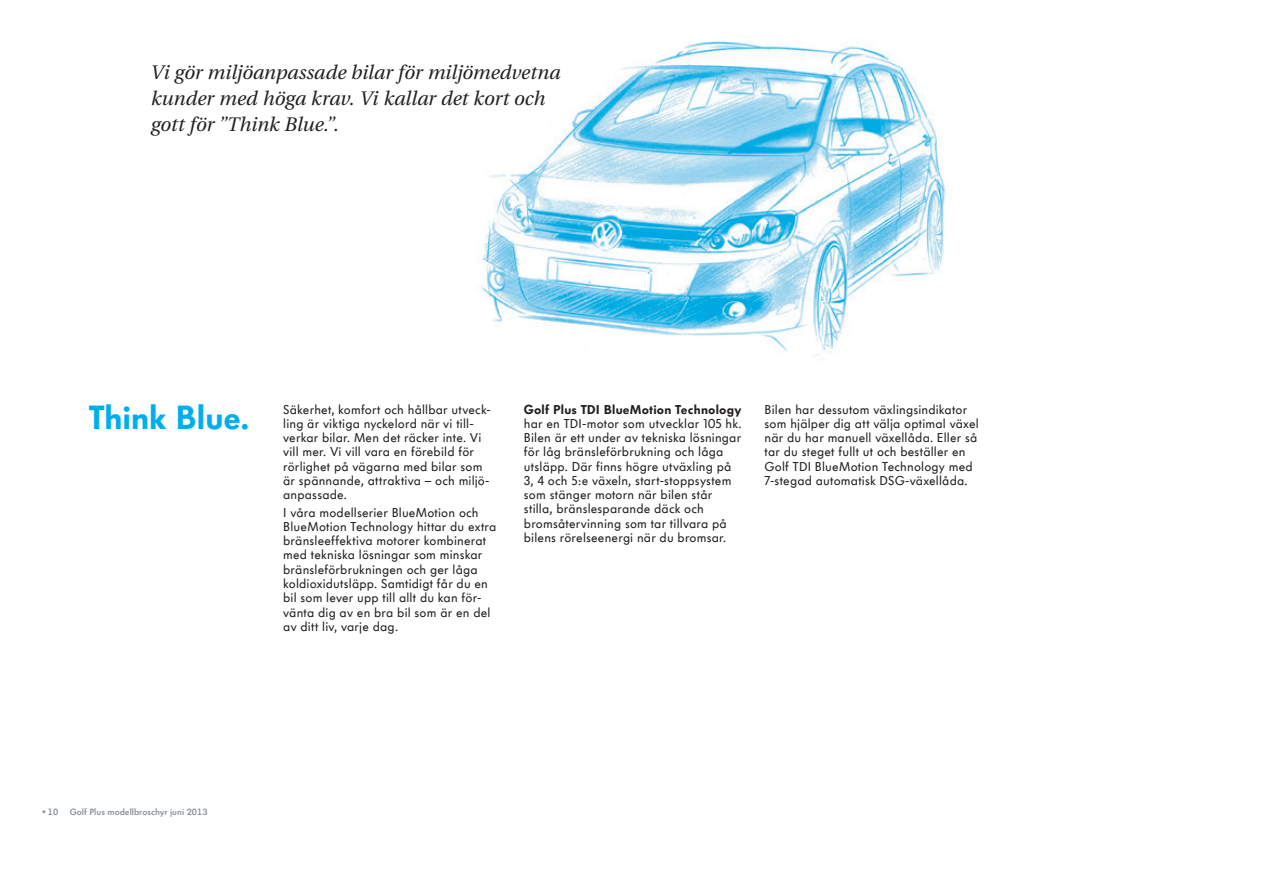
<style>
.page{position:relative;width:1263px;height:893px;background:#fff}
.page>*{position:absolute;margin:0;border:0;box-sizing:border-box;transform-origin:0 0}
.t1{font:900 33px "VW Headline";color:#00aeef}
.t2{font:italic 19.65px/26.4px "VW Utopia";letter-spacing:-.005em;color:#231f20}
.t3{font:12.75px/14.2px "VW Headline OT";letter-spacing:.015em;color:#231f20}
.t4{font:900 12.75px "VW Headline OT";letter-spacing:.015em;color:#231f20}
.t5{font:600 9px "VW Headline OT";color:#869096}
.s1{font-weight:900}
</style>
<div class="page">
<img style="left:482px;top:41px;width:464px;height:314px">
<h2 class="t2" style="left:150px;top:59px;width:411px">Vi gör miljöanpassade bilar för miljömedvetna kunder med höga krav. Vi kallar det kort och gott för ”Think Blue.”.</h2>
<h1 class="t1" style="left:89px;top:398px;width:162px">Think Blue.</h1>
<p class="t3" style="left:283px;top:402px;width:209px">Säkerhet, komfort och hållbar utveck&shy;ling är viktiga nyckelord när vi till&shy;verkar bilar. Men det räcker inte. Vi vill mer. Vi vill vara en förebild för rörlighet på vägarna med bilar som är spännande, attraktiva – och miljö&shy;anpassade.</p>
<p class="t3" style="left:283px;top:505px;width:215px">I våra modellserier BlueMotion och BlueMotion Technology hittar du extra bränsleeffektiva motorer kombinerat med tekniska lösningar som minskar bränsleförbrukningen och ger låga koldioxidutsläpp. Samtidigt får du en bil som lever upp till allt du kan för&shy;vänta dig av en bra bil som är en del av ditt liv, varje dag.</p>
<p class="t4" style="left:524px;top:401px;width:219px">Golf Plus TDI BlueMotion Technology</p>
<p class="t3" style="left:524px;top:417px;width:219px">har en TDI-motor som utvecklar 105 hk.<br>Bilen är ett under av tekniska lösningar för låg bränsleförbrukning och låga utsläpp. Där finns högre utväxling på 3, 4 och 5:e växeln, start-stoppsystem som stänger motorn när bilen står stilla, bränslesparande däck och bromsåtervinning som tar tillvara på bilens rörelseenergi när du bromsar.</p>
<p class="t3" style="left:764px;top:402px;width:216px">Bilen har dessutom växlingsindikator som hjälper dig att välja optimal växel när du har manuell växellåda. Eller så tar du steget fullt ut och beställer en Golf TDI BlueMotion Technology med 7-stegad automatisk DSG-växellåda.</p>
<p class="t5" style="left:43px;top:806px;width:17px"><span class="s1">•</span> 10</p>
<p class="t5" style="left:70px;top:806px;width:139px">Golf Plus modellbroschyr juni 2013</p>
</div>
